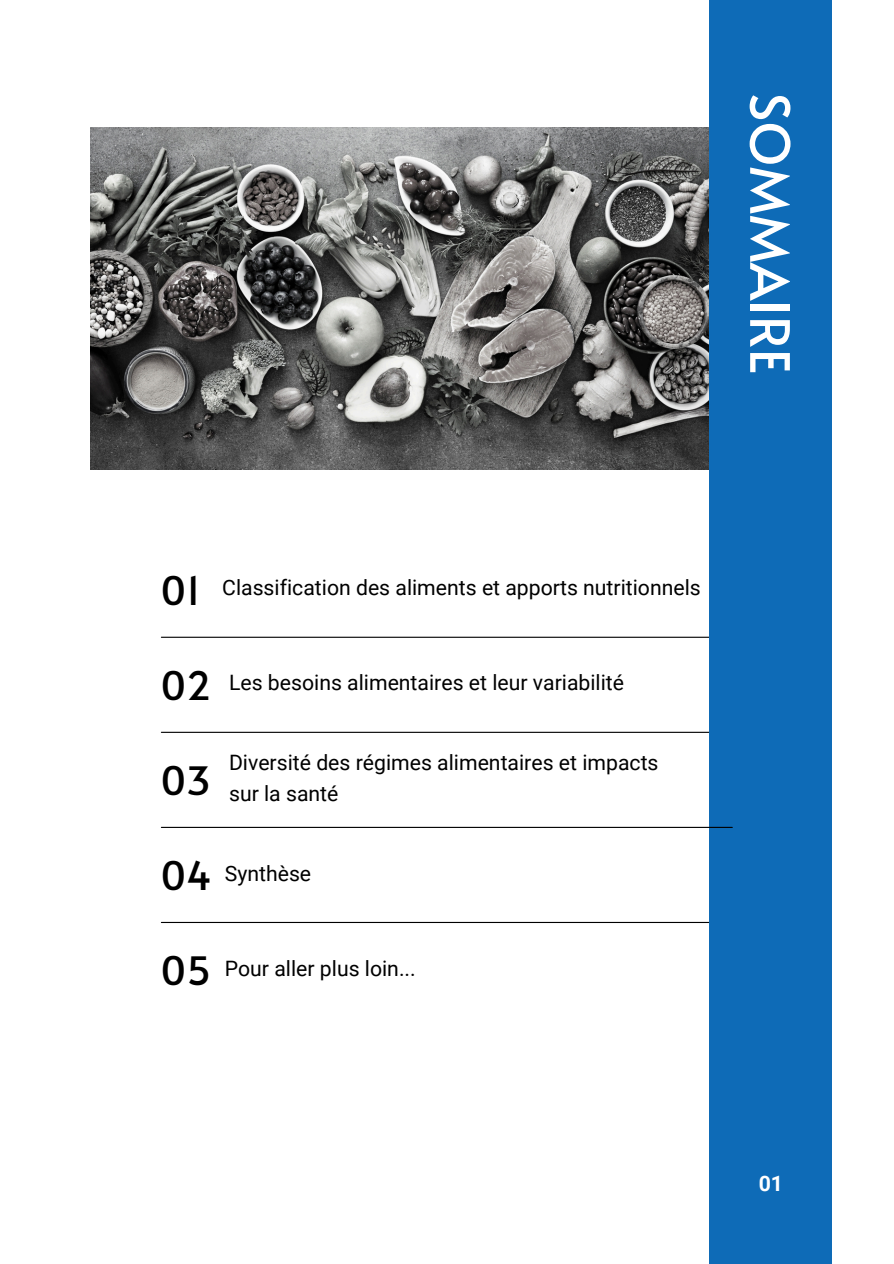
<style>
.page{position:relative;width:894px;height:1264px;background:#fff}
.page>*{position:absolute;margin:0;border:0;box-sizing:border-box;transform-origin:0 0}
.t1{font:54px "Alata";color:#fff}
.t2{font:39px "Alata";color:#000}
.t3{font:700 21.3px "Roboto";color:#fff}
.t4{font:21.15px/30.3px "Roboto";color:#000}
</style>
<div class="page">
<img style="left:90px;top:128px;width:619px;height:342px">
<hr style="left:161px;top:636px;width:571px;height:2px;background:#000">
<hr style="left:161px;top:731px;width:571px;height:2px;background:#000">
<hr style="left:161px;top:921px;width:571px;height:2px;background:#000">
<div style="left:709px;top:0;width:123px;height:1263px;background:#0e6bb7"></div>
<hr style="left:161px;top:826px;width:571px;height:2px;background:#000">
<p class="t1" style="left:809px;top:93px;width:282px;rotate:90deg">SOMMAIRE</p>
<h1 class="t2" style="left:161px;top:562px;width:41px">01</h1>
<p class="t4" style="left:222px;top:573px;width:480px">Classification des aliments et apports nutritionnels</p>
<p class="t2" style="left:161px;top:657px;width:52px">02</p>
<p class="t4" style="left:229px;top:668px;width:396px">Les besoins alimentaires et leur variabilité</p>
<p class="t2" style="left:161px;top:752px;width:52px">03</p>
<p class="t4" style="left:229px;top:748px;width:431px">Diversité des régimes alimentaires et impacts sur la santé</p>
<p class="t2" style="left:161px;top:847px;width:52px">04</p>
<p class="t4" style="left:225px;top:858px;width:88px">Synthèse</p>
<p class="t2" style="left:161px;top:942px;width:52px">05</p>
<p class="t4" style="left:225px;top:953px;width:192px">Pour aller plus loin...</p>
<p class="t3" style="left:758px;top:1171px;width:26px">01</p>
</div>
